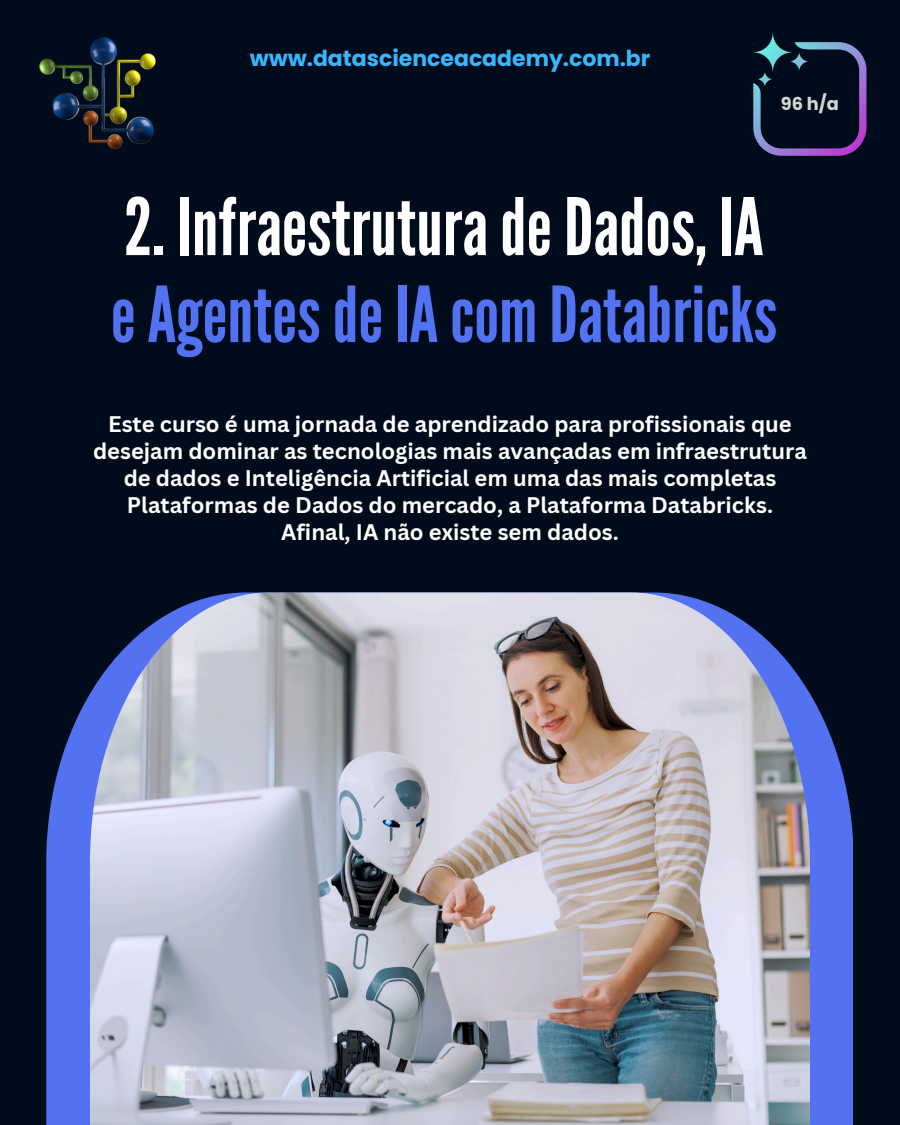
<style>
.page{position:relative;width:900px;height:1125px;background:#000c1b}
.page>*{position:absolute;margin:0;border:0;box-sizing:border-box;transform-origin:0 0}
.t1{font:79px "League Gothic";color:#fff}
.t2{font:77px "League Gothic";color:#5272f2}
.t3{font:700 22px/27px "Canva Sans";color:#fff;text-align:center}
.t4{font:700 22px "Poppins";color:#38b6ff}
.t5{font:700 17.8px "Poppins";color:#d2d8d3}
</style>
<div class="page">
<svg style="left:46px;top:694px;width:807px;height:431px;background:#4764d6"></svg>
<img style="left:90px;top:592px;width:720px;height:533px">
<img style="left:39px;top:37px;width:117px;height:112px">
<svg style="left:753px;top:33px;width:114px;height:123px"></svg>
<p class="t4" style="left:250px;top:43px;width:402px">www.datascienceacademy.com.br</p>
<h1 class="t5" style="left:781px;top:92px;width:60px">96 h/a</h1>
<p class="t1" style="left:124px;top:181px;width:641px">2. InfraestruturadeDados, IA</p>
<p class="t2" style="left:111px;top:270px;width:668px">eAgentesdeIAcom Databricks</p>
<p class="t3" style="left:93px;top:410px;width:715px">Este curso é uma jornada de aprendizado para profissionais que desejam dominar as tecnologias mais avançadas em infraestrutura de dados e Inteligência Artificial em uma das mais completas Plataformas de Dados do mercado, a Plataforma Databricks.<br>Afinal, IA não existe sem dados.</p>
</div>
